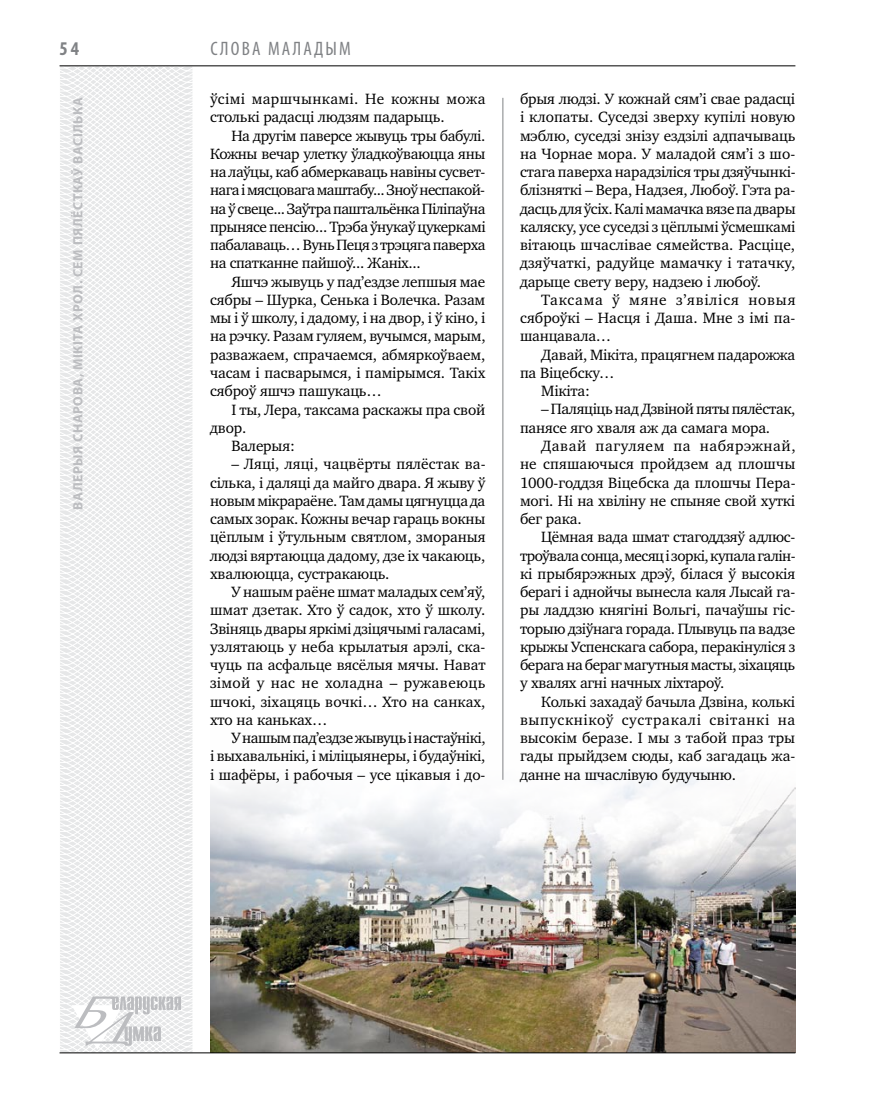
<style>
.page{position:relative;width:872px;height:1106px;background:#fff}
.page>*{position:absolute;margin:0;border:0;box-sizing:border-box;transform-origin:0 0}
.t1{font:condensed 19.5px "Myriad Pro";letter-spacing:.11em;color:#808285}
.t2{font:700 condensed 19.5px "Myriad Pro";color:#808285}
.t3{font:15.3px/18.3px "Charter C";letter-spacing:-.01em;color:#000;text-align:justify}
.t4{font:15.3px/18.3px "Charter C";letter-spacing:.01em;color:#000}
.t5{font:700 13.5px "Myriad Pro";letter-spacing:.04em;color:#bcbdc0}
</style>
<div class="page">
<svg style="left:59px;top:65px;width:192px;height:989px"></svg>
<svg style="left:71px;top:996px;width:110px;height:53px"></svg>
<hr style="left:60px;top:65px;width:735px;height:1px;background:#000">
<img style="left:210px;top:730px;width:585px;height:322px">
<hr style="left:502px;top:98px;width:1px;height:681px;background:#808285">
<hr style="left:60px;top:1052px;width:735px;height:1px;background:#000">
<p class="t2" style="left:60px;top:37px;width:21px">54</p>
<p class="t1" style="left:210px;top:37px;width:142px">Слова маладым</p>
<p class="t4" style="left:210px;top:90px;width:277px">ўсімі маршчынкамі. Не кожны можа столькі радасці людзям падарыць.</p>
<p class="t3" style="left:210px;top:126px;width:277px;text-indent:21px">На другім паверсе жывуць тры бабулі.<br>Кожны вечар улетку ўладкоўваюцца яны на лаўцы, каб абмеркаваць навіны сусвет&shy;нага і мясцовага маштабу... Зноў неспакой&shy;на ў свеце... Заўтра паштальёнка Піліпаўна прынясе пенсію... Трэба ўнукаў цукеркамі пабалаваць… Вунь Пеця з трэцяга паверха на спатканне пайшоў... Жаніх...</p>
<p class="t3" style="left:210px;top:272px;width:277px;text-indent:21px">Яшчэ жывуць у пад’ездзе лепшыя мае сябры – Шурка, Сенька і Волечка. Разам мы і ў школу, і дадому, і на двор, і ў кіно, і на рэчку. Разам гуляем, вучымся, марым, разважаем, спрачаемся, абмяркоўваем, часам і пасварымся, і памірымся. Такіх сяброў яшчэ пашукаць…</p>
<p class="t3" style="left:231px;top:400px;width:255px">І ты, Лера, таксама раскажы пра свой</p>
<p class="t3" style="left:210px;top:418px;width:38px">двор.</p>
<p class="t3" style="left:231px;top:437px;width:65px">Валерыя:</p>
<p class="t3" style="left:210px;top:455px;width:277px;text-indent:21px">– Ляці, ляці, чацвёрты пялёстак ва&shy;сілька, і даляці да майго двара. Я жыву ў новым мікрараёне. Там дамы цягнуцца да самых зорак. Кожны вечар гараць вокны цёплым і ўтульным святлом, змораныя людзі вяртаюцца дадому, дзе іх чакаюць, хвалююцца, сустракаюць.</p>
<p class="t3" style="left:210px;top:583px;width:277px;text-indent:21px">У нашым раёне шмат маладых сем’яў, шмат дзетак. Хто ў садок, хто ў школу.<br>Звіняць двары яркімі дзіцячымі галасамі, узлятаюць у неба крылатыя арэлі, ска&shy;чуць па асфальце вясёлыя мячы. Нават зімой у нас не холадна – ружавеюць шчокі, зіхацяць вочкі… Хто на санках, хто на каньках…</p>
<p class="t3" style="left:210px;top:729px;width:277px;text-indent:21px">У нашым пад’ездзе жывуць і настаўнікі, і выхавальнікі, і міліцыянеры, і будаўнікі, і шафёры, і рабочыя – усе цікавыя і до-</p>
<p class="t5" style="left:69px;top:509px;width:414px;rotate:-90deg">Валерыя Снарова, Мікіта Хрол. Сем пялёсткаў васілька</p>
<p class="t3" style="left:520px;top:90px;width:277px">брыя людзі. У кожнай сям’і свае радасці і клопаты. Суседзі зверху купілі новую мэблю, суседзі знізу ездзілі адпачываць на Чорнае мора. У маладой сям’і з шо&shy;стага паверха нарадзіліся тры дзяўчынкі&shy;блізняткі – Вера, Надзея, Любоў. Гэта ра&shy;дасць для ўсіх. Калі мамачка вязе па двары каляску, усе суседзі з цёплымі ўсмешкамі вітаюць шчаслівае сямейства. Расціце, дзяўчаткі, радуйце мамачку і татачку, дарыце свету веру, надзею і любоў.</p>
<p class="t3" style="left:520px;top:291px;width:277px;text-indent:21px">Таксама ў мяне з’явіліся новыя сяброўкі – Насця і Даша. Мне з імі па&shy;шанцавала…</p>
<p class="t3" style="left:541px;top:345px;width:255px">Давай, Мікіта, працягнем падарожжа</p>
<p class="t3" style="left:520px;top:364px;width:96px">па Віцебску…</p>
<p class="t3" style="left:541px;top:382px;width:50px">Мікіта:</p>
<p class="t3" style="left:520px;top:400px;width:277px;text-indent:21px">– Паляціць над Дзвіной пяты пялёстак, панясе яго хваля аж да самага мора.</p>
<p class="t3" style="left:520px;top:437px;width:277px;text-indent:21px">Давай пагуляем па набярэжнай, не спяшаючыся пройдзем ад плошчы 1000-годдзя Віцебска да плошчы Пера&shy;могі. Ні на хвіліну не спыняе свой хуткі бег рака.</p>
<p class="t3" style="left:520px;top:528px;width:277px;text-indent:21px">Цёмная вада шмат стагоддзяў адлюс&shy;троўвала сонца, месяц і зоркі, купала галін&shy;кі прыбярэжных дрэў, білася ў высокія берагі і аднойчы вынесла каля Лысай га&shy;ры ладдзю княгіні Вольгі, пачаўшы гіс&shy;торыю дзіўнага горада. Плывуць па вадзе крыжы Успенскага сабора, перакінуліся з берага на бераг магутныя масты, зіхацяць у хвалях агні начных ліхтароў.</p>
<p class="t3" style="left:520px;top:692px;width:277px;text-indent:21px">Колькі захадаў бачыла Дзвіна, колькі выпускнікоў сустракалі світанкі на высокім беразе. І мы з табой праз тры гады прыйдзем сюды, каб загадаць жа&shy;данне на шчаслівую будучыню.</p>
</div>
